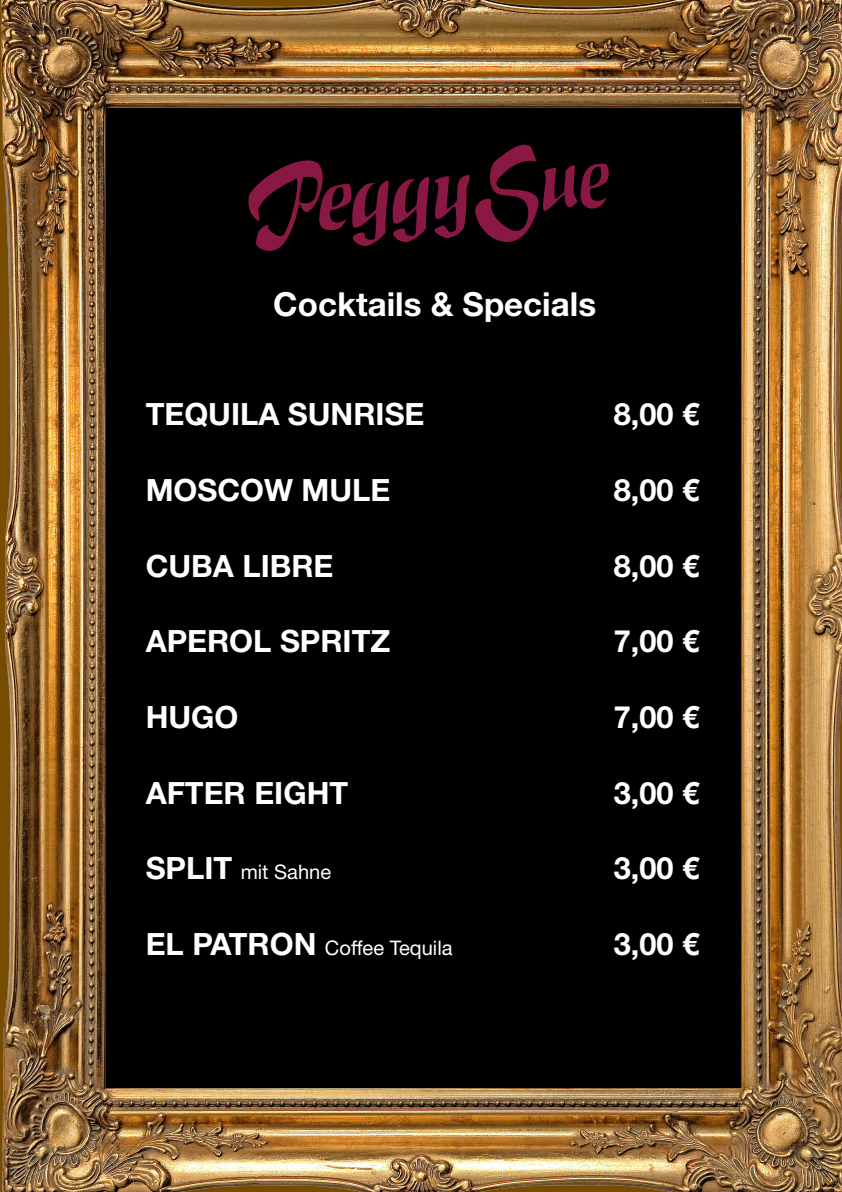
<style>
.page{position:relative;width:842px;height:1192px;background:#fff}
.page>*{position:absolute;margin:0;border:0;box-sizing:border-box;transform-origin:0 0}
.t1{font:700 33.1px "Helvetica Neue";color:#fff}
.t2{font:700 30.75px "Helvetica Neue";color:#fff}
.t3{font:20.1px "Helvetica Neue";color:#fff}
.s1{font-weight:700;font-size:30.75px}
</style>
<div class="page">
<div style="left:0;top:0;width:18px;height:1192px;background:#774c00"></div>
<img style="left:2px;top:0;width:840px;height:1192px">
<p class="t1" style="left:273px;top:278px;width:324px">Cocktails &amp; Specials</p>
<p class="t2" style="left:146px;top:390px;width:280px">TEQUILA SUNRISE</p>
<p class="t2" style="left:614px;top:390px;width:87px">8,00 €</p>
<p class="t2" style="left:146px;top:466px;width:246px">MOSCOW MULE</p>
<p class="t2" style="left:614px;top:466px;width:87px">8,00 €</p>
<p class="t2" style="left:146px;top:542px;width:189px">CUBA LIBRE</p>
<p class="t2" style="left:614px;top:542px;width:87px">8,00 €</p>
<p class="t2" style="left:146px;top:617px;width:246px">APEROL SPRITZ</p>
<p class="t2" style="left:614px;top:617px;width:87px">7,00 €</p>
<p class="t2" style="left:146px;top:693px;width:94px">HUGO</p>
<p class="t2" style="left:614px;top:693px;width:87px">7,00 €</p>
<p class="t2" style="left:146px;top:769px;width:204px">AFTER EIGHT</p>
<p class="t2" style="left:614px;top:769px;width:87px">3,00 €</p>
<p class="t3" style="left:146px;top:858px;width:187px"><span class="s1">SPLIT</span> mit Sahne</p>
<p class="t2" style="left:614px;top:844px;width:87px">3,00 €</p>
<p class="t3" style="left:146px;top:933px;width:308px"><span class="s1">EL PATRON</span> Coffee Tequila</p>
<p class="t2" style="left:614px;top:920px;width:87px">3,00 €</p>
</div>
